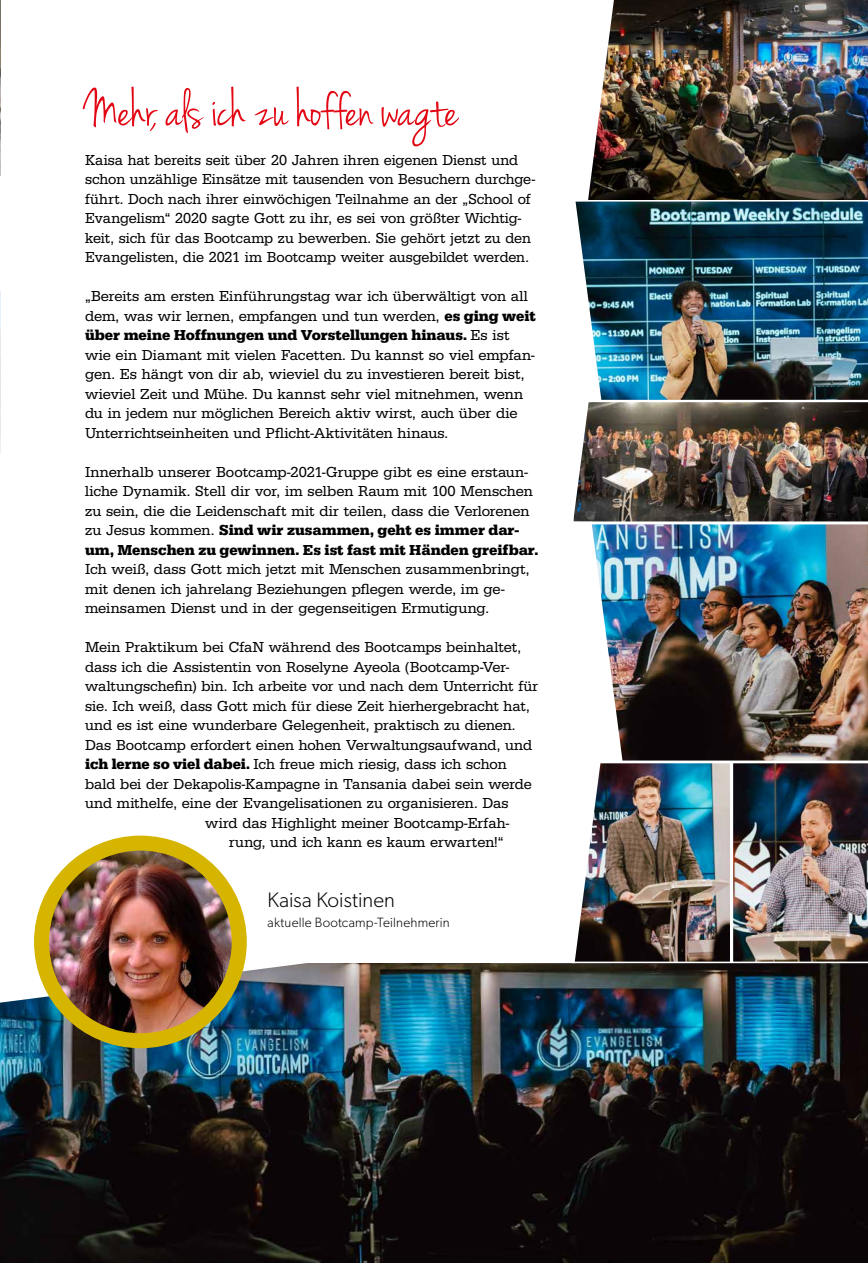
<style>
.page{position:relative;width:868px;height:1263px;background:#fff}
.page>*{position:absolute;margin:0;border:0;box-sizing:border-box;transform-origin:0 0}
.t1{font:54px "Jenna Sue";letter-spacing:-.005em;color:#e30613}
.t2{font:300 21px "Gibson";color:#000}
.t3{font:15px/19.5px "URW Egyptienne TOT";letter-spacing:-.005em;color:#000}
.t4{font:300 13.5px "Gibson";letter-spacing:.015em;color:#000}
.s1{font-weight:700}
</style>
<div class="page">
<img style="left:0;top:963px;width:867px;height:300px">
<svg style="left:0;top:835px;width:315px;height:168px"></svg>
<img style="left:48px;top:843px;width:191px;height:198px">
<div style="left:34px;top:836px;width:213px;height:212px;border:15px solid #d5b500;border-radius:50%"></div>
<img style="left:573px;top:0;width:294px;height:962px">
<svg style="left:0;top:0;width:1px;height:176px"></svg>
<svg style="left:0;top:291px;width:1px;height:162px"></svg>
<h1 class="t1" style="left:85px;top:79px;width:374px">Mehr, als ich zu hoffen wagte</h1>
<p class="t3" style="left:85px;top:150px;width:451px">Kaisa hat bereits seit über 20 Jahren ihren eigenen Dienst und schon unzählige Einsätze mit tausenden von Besuchern durchge&shy;führt. Doch nach ihrer einwöchigen Teilnahme an der „School of Evangelism“ 2020 sagte Gott zu ihr, es sei von größter Wichtig&shy;keit, sich für das Bootcamp zu bewerben. Sie gehört jetzt zu den Evangelisten, die 2021 im Bootcamp weiter ausgebildet werden.</p>
<p class="t3" style="left:85px;top:287px;width:452px">„Bereits am ersten Einführungstag war ich überwältigt von all dem, was wir lernen, empfangen und tun werden, <span class="s1">es ging weit über meine Hoffnungen und Vorstellungen hinaus.</span> Es ist wie ein Diamant mit vielen Facetten. Du kannst so viel empfan&shy;gen. Es hängt von dir ab, wieviel du zu investieren bereit bist, wieviel Zeit und Mühe. Du kannst sehr viel mitnehmen, wenn du in jedem nur möglichen Bereich aktiv wirst, auch über die Unterrichtseinheiten und Pflicht-Aktivitäten hinaus.</p>
<p class="t3" style="left:85px;top:462px;width:454px">Innerhalb unserer Bootcamp-2021-Gruppe gibt es eine erstaun&shy;liche Dynamik. Stell dir vor, im selben Raum mit 100 Menschen zu sein, die die Leidenschaft mit dir teilen, dass die Verlorenen zu Jesus kommen. <span class="s1">Sind wir zusammen, geht es immer dar&shy;um, Menschen zu gewinnen. Es ist fast mit Händen greifbar.</span></p>
<p class="t3" style="left:85px;top:560px;width:446px">Ich weiß, dass Gott mich jetzt mit Menschen zusammenbringt, mit denen ich jahrelang Beziehungen pflegen werde, im ge&shy;meinsamen Dienst und in der gegenseitigen Ermutigung.</p>
<p class="t3" style="left:85px;top:638px;width:437px">Mein Praktikum bei CfaN während des Bootcamps beinhaltet,</p>
<p class="t3" style="left:85px;top:657px;width:425px">dass ich die Assistentin von Roselyne Ayeola (Bootcamp-Ver-</p>
<p class="t3" style="left:85px;top:677px;width:454px">waltungschefin) bin. Ich arbeite vor und nach dem Unterricht für</p>
<p class="t3" style="left:85px;top:696px;width:446px">sie. Ich weiß, dass Gott mich für diese Zeit hierhergebracht hat,</p>
<p class="t3" style="left:85px;top:716px;width:432px">und es ist eine wunderbare Gelegenheit, praktisch zu dienen.</p>
<p class="t3" style="left:85px;top:735px;width:448px">Das Bootcamp erfordert einen hohen Verwaltungsaufwand, und</p>
<p class="t3" style="left:85px;top:755px;width:423px"><span class="s1">ich lerne so viel dabei.</span> Ich freue mich riesig, dass ich schon</p>
<p class="t3" style="left:85px;top:774px;width:448px">bald bei der Dekapolis-Kampagne in Tansania dabei sein werde</p>
<p class="t3" style="left:85px;top:794px;width:425px">und mithelfe, eine der Evangelisationen zu organisieren. Das</p>
<p class="t3" style="left:205px;top:813px;width:305px">wird das Highlight meiner Bootcamp-Erfah-</p>
<p class="t3" style="left:229px;top:833px;width:276px">rung, und ich kann es kaum erwarten!“</p>
<h2 class="t2" style="left:267px;top:887px;width:129px">Kaisa Koistinen</h2>
<p class="t4" style="left:267px;top:914px;width:184px">aktuelle Bootcamp-Teilnehmerin</p>
</div>
